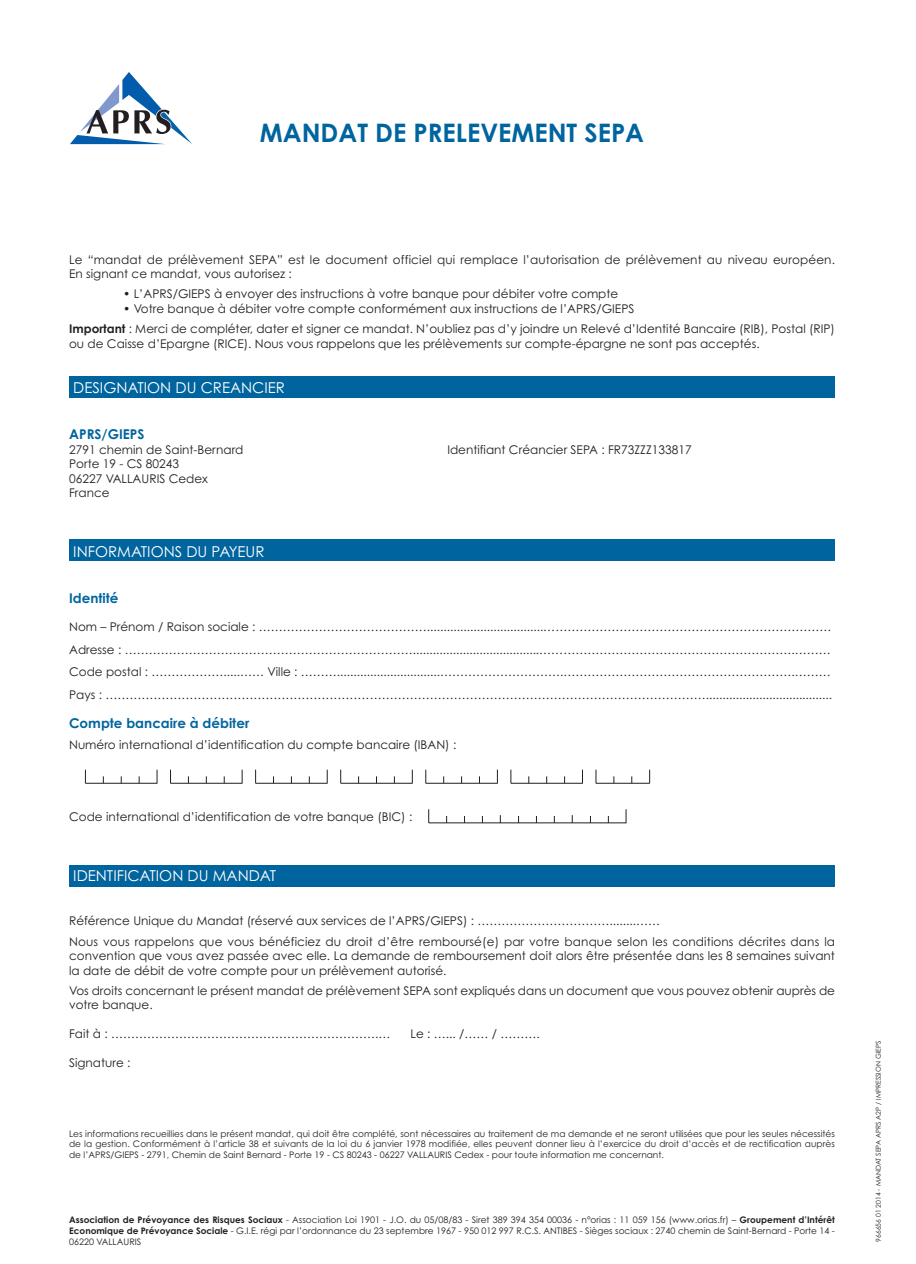
<style>
.page{position:relative;width:916px;height:1264px;background:#fff}
.page>*{position:absolute;margin:0;border:0;box-sizing:border-box;transform-origin:0 0}
.t1{font:700 25.5px "Century Gothic";color:#00649e}
.t2{font:15px "Century Gothic";color:#fff}
.t3{font:700 13.5px "Century Gothic";color:#00649e}
.t4{font:12px/14.4px "Century Gothic";color:#231f20}
.t5{font:9px/10.8px "Century Gothic";color:#231f20;text-align:justify}
.t6{font:6.75px "Century Gothic";color:#231f20}
.s1{font-weight:700}
</style>
<div class="page">
<hr style="left:85px;top:783px;width:72px;height:1px;background:#231f20">
<svg style="left:85px;top:770px;width:1px;height:13px"></svg>
<svg style="left:157px;top:770px;width:1px;height:13px"></svg>
<hr style="left:170px;top:783px;width:72px;height:1px;background:#231f20">
<svg style="left:170px;top:770px;width:1px;height:13px"></svg>
<svg style="left:242px;top:770px;width:1px;height:13px"></svg>
<hr style="left:255px;top:783px;width:72px;height:1px;background:#231f20">
<svg style="left:255px;top:770px;width:1px;height:13px"></svg>
<svg style="left:327px;top:770px;width:1px;height:13px"></svg>
<hr style="left:341px;top:783px;width:71px;height:1px;background:#231f20">
<svg style="left:340px;top:770px;width:1px;height:13px"></svg>
<svg style="left:412px;top:770px;width:1px;height:13px"></svg>
<hr style="left:426px;top:783px;width:71px;height:1px;background:#231f20">
<svg style="left:425px;top:770px;width:1px;height:13px"></svg>
<svg style="left:497px;top:770px;width:1px;height:13px"></svg>
<hr style="left:511px;top:783px;width:71px;height:1px;background:#231f20">
<svg style="left:510px;top:770px;width:1px;height:13px"></svg>
<svg style="left:582px;top:770px;width:1px;height:13px"></svg>
<hr style="left:596px;top:783px;width:53px;height:1px;background:#231f20">
<svg style="left:595px;top:770px;width:1px;height:13px"></svg>
<svg style="left:649px;top:770px;width:1px;height:13px"></svg>
<div style="left:69px;top:376px;width:765px;height:22px;background:#00649e"></div>
<div style="left:69px;top:540px;width:765px;height:21px;background:#00649e"></div>
<div style="left:69px;top:865px;width:765px;height:21px;background:#00649e"></div>
<svg style="left:70px;top:72px;width:122px;height:72px"></svg>
<hr style="left:428px;top:822px;width:198px;height:1px;background:#231f20">
<svg style="left:428px;top:809px;width:1px;height:14px"></svg>
<svg style="left:625px;top:809px;width:1px;height:14px"></svg>
<h1 class="t1" style="left:260px;top:118px;width:386px">MANDAT DE PRELEVEMENT SEPA</h1>
<p class="t4" style="left:69px;top:253px;width:767px">Le “mandat de prélèvement SEPA” est le document officiel qui remplace l’autorisation de prélèvement au niveau européen.<br>En signant ce mandat, vous autorisez :</p>
<p class="t4" style="left:123px;top:288px;width:496px">• L’APRS/GIEPS à envoyer des instructions à votre banque pour débiter votre compte</p>
<p class="t4" style="left:69px;top:299px;width:767px;line-height:20.4px;text-indent:54px">• Votre banque à débiter votre compte conformément aux instructions de l’APRS/GIEPS<br><span class="s1">Important</span> : Merci de compléter, dater et signer ce mandat. N’oubliez pas d’y joindre un Relevé d’Identité Bancaire (RIB), Postal (RIP)</p>
<p class="t4" style="left:69px;top:337px;width:692px">ou de Caisse d’Epargne (RICE). Nous vous rappelons que les prélèvements sur compte-épargne ne sont pas acceptés.</p>
<p class="t2" style="left:73px;top:382px;width:213px">DESIGNATION DU CREANCIER</p>
<p class="t3" style="left:69px;top:426px;width:77px">APRS/GIEPS</p>
<p class="t4" style="left:69px;top:443px;width:176px">2791 chemin de Saint-Bernard</p>
<p class="t4" style="left:447px;top:443px;width:246px">Identifiant Créancier SEPA : FR73ZZZ133817</p>
<p class="t4" style="left:69px;top:458px;width:140px">Porte 19 - CS 80243<br>06227 VALLAURIS Cedex<br>France</p>
<p class="t2" style="left:73px;top:546px;width:193px">INFORMATIONS DU PAYEUR</p>
<p class="t3" style="left:69px;top:590px;width:51px">Identité</p>
<p class="t4" style="left:69px;top:616px;width:764px;line-height:22.5px;text-align:justify">Nom – Prénom / Raison sociale : ……………………………………...................................……………………………………………………………… Adresse : ………………………………………………………………......................................……………………………………………………….……… Code postal : ……………….....…… Ville : ………...............................………………………….………………………………………………….……… Pays : ……………………………………………………………………………………………………………………………………......................................</p>
<p class="t3" style="left:69px;top:716px;width:182px">Compte bancaire à débiter</p>
<p class="t4" style="left:69px;top:738px;width:388px">Numéro international d’identification du compte bancaire (IBAN) :</p>
<p class="t4" style="left:69px;top:810px;width:344px">Code international d’identification de votre banque (BIC) :</p>
<p class="t2" style="left:73px;top:870px;width:204px">IDENTIFICATION DU MANDAT</p>
<p class="t4" style="left:69px;top:912px;width:767px;line-height:20.4px">Référence Unique du Mandat (réservé aux services de l’APRS/GIEPS) : ……………………………........……<br>Nous vous rappelons que vous bénéficiez du droit d’être remboursé(e) par votre banque selon les conditions décrites dans la</p>
<p class="t4" style="left:69px;top:950px;width:767px">convention que vous avez passée avec elle. La demande de remboursement doit alors être présentée dans les 8 semaines suivant la date de débit de votre compte pour un prélèvement autorisé.</p>
<p class="t4" style="left:69px;top:984px;width:767px">Vos droits concernant le présent mandat de prélèvement SEPA sont expliqués dans un document que vous pouvez obtenir auprès de votre banque.</p>
<p class="t4" style="left:69px;top:1028px;width:323px">Fait à : ………………………………………………………….…</p>
<p class="t4" style="left:410px;top:1028px;width:131px">Le : …... /…… / ……….</p>
<p class="t4" style="left:69px;top:1056px;width:63px">Signature :</p>
<p class="t5" style="left:69px;top:1129px;width:767px">Les informations recueillies dans le présent mandat, qui doit être complété, sont nécessaires au traitement de ma demande et ne seront utilisées que pour les seules nécessités de la gestion. Conformément à l’article 38 et suivants de la loi du 6 janvier 1978 modifiée, elles peuvent donner lieu à l’exercice du droit d’accès et de rectification auprès de l’APRS/GIEPS - 2791, Chemin de Saint Bernard - Porte 19 - CS 80243 - 06227 VALLAURIS Cedex - pour toute information me concernant.</p>
<p class="t5" style="left:69px;top:1215px;width:767px"><span class="s1">Association de Prévoyance des Risques Sociaux</span> - Association Loi 1901 - J.O. du 05/08/83 - Siret 389 394 354 00036 - n°orias : 11 059 156 (www.orias.fr) – <span class="s1">Groupement d’Intérêt Economique de Prévoyance Sociale</span> - G.I.E. régi par l’ordonnance du 23 septembre 1967 - 950 012 997 R.C.S. ANTIBES - Sièges sociaux : 2740 chemin de Saint-Bernard - Porte 14 - 06220 VALLAURIS</p>
<p class="t6" style="left:875px;top:1241px;width:202px;rotate:-90deg">966656 01 2014 - MANDAT SEPA APRS A2P / IMPRESSION GIEPS</p>
</div>
